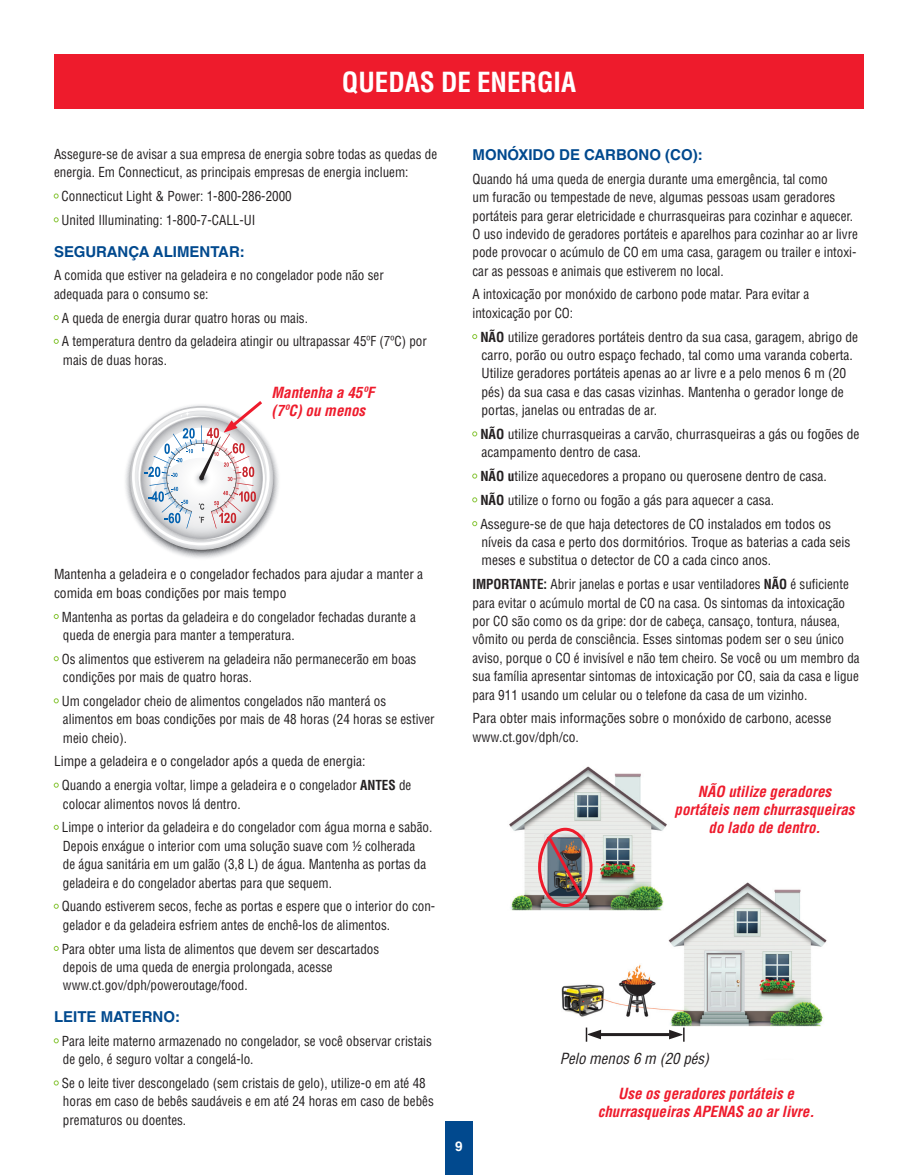
<style>
.page{position:relative;width:918px;height:1175px;background:#fff}
.page>*{position:absolute;margin:0;border:0;box-sizing:border-box;transform-origin:0 0}
.t1{font:700 condensed 27px "Helvetica LT Std";color:#fff}
.t2{font:italic 700 condensed 15px/18px "Helvetica LT Std";color:#ee1b2c;text-align:center}
.t3{font:700 15px "Helvetica LT Std";color:#01498e}
.t4{font:italic condensed 15px "Helvetica LT Std";color:#231f20}
.t5{font:condensed 13.5px/18.3px "Helvetica LT Std";color:#231f20}
.t6{font:700 13.5px "Helvetica LT Std";color:#fff}
.s1{font-weight:700}
</style>
<div class="page">
<div style="left:54px;top:55px;width:810px;height:54px;background:#ee1b2c"></div>
<svg style="left:54px;top:194px;width:5px;height:4px"></svg>
<svg style="left:54px;top:217px;width:5px;height:5px"></svg>
<svg style="left:54px;top:315px;width:5px;height:5px"></svg>
<svg style="left:54px;top:339px;width:5px;height:5px"></svg>
<svg style="left:54px;top:614px;width:5px;height:5px"></svg>
<svg style="left:54px;top:656px;width:5px;height:5px"></svg>
<svg style="left:54px;top:698px;width:5px;height:5px"></svg>
<svg style="left:54px;top:782px;width:5px;height:5px"></svg>
<svg style="left:54px;top:825px;width:5px;height:4px"></svg>
<svg style="left:54px;top:903px;width:5px;height:5px"></svg>
<svg style="left:54px;top:946px;width:5px;height:4px"></svg>
<svg style="left:54px;top:1038px;width:5px;height:5px"></svg>
<svg style="left:54px;top:1080px;width:5px;height:5px"></svg>
<svg style="left:123px;top:402px;width:157px;height:158px"></svg>
<svg style="left:130px;top:406px;width:143px;height:144px"></svg>
<svg style="left:135px;top:401px;width:130px;height:138px"></svg>
<img style="left:561px;top:882px;width:266px;height:160px">
<hr style="left:601px;top:1033px;width:68px;height:3px;background:#231f20">
<svg style="left:669px;top:1027px;width:16px;height:14px"></svg>
<svg style="left:586px;top:1027px;width:15px;height:14px"></svg>
<img style="left:509px;top:766px;width:166px;height:155px">
<div style="left:538px;top:827px;width:54px;height:80px;border:3px solid #ee1b2c;border-radius:50%"></div>
<img style="left:546px;top:834px;width:39px;height:66px">
<svg style="left:472px;top:334px;width:5px;height:5px"></svg>
<svg style="left:472px;top:431px;width:5px;height:5px"></svg>
<svg style="left:472px;top:473px;width:5px;height:5px"></svg>
<svg style="left:472px;top:497px;width:5px;height:5px"></svg>
<svg style="left:472px;top:521px;width:5px;height:5px"></svg>
<div style="left:445px;top:1121px;width:27px;height:53px;background:#01498e"></div>
<h1 class="t1" style="left:342px;top:65px;width:236px">QUEDAS DE ENERGIA</h1>
<p class="t5" style="left:54px;top:145px;width:385px">Assegure-se de avisar a sua empresa de energia sobre todas as quedas de energia. Em Connecticut, as principais empresas de energia incluem:</p>
<p class="t5" style="left:62px;top:184px;width:232px;line-height:23.9px">Connecticut Light &amp; Power: 1-800-286-2000<br>United Illuminating: 1-800-7-CALL-UI</p>
<p class="t3" style="left:54px;top:242px;width:192px">SEGURANÇA ALIMENTAR:</p>
<p class="t5" style="left:54px;top:266px;width:331px">A comida que estiver na geladeira e no congelador pode não ser adequada para o consumo se:</p>
<p class="t5" style="left:62px;top:306px;width:366px;line-height:23.9px">A queda de energia durar quatro horas ou mais.<br>A temperatura dentro da geladeira atingir ou ultrapassar 45ºF (7ºC) por</p>
<p class="t5" style="left:63px;top:351px;width:105px">mais de duas horas.</p>
<p class="t2" style="left:272px;top:383px;width:104px;text-align:left">Mantenha a 45ºF (7ºC) ou menos</p>
<p class="t5" style="left:54px;top:565px;width:371px">Mantenha a geladeira e o congelador fechados para ajudar a manter a comida em boas condições por mais tempo</p>
<p class="t5" style="left:62px;top:607px;width:356px">Mantenha as portas da geladeira e do congelador fechadas durante a queda de energia para manter a temperatura.</p>
<p class="t5" style="left:62px;top:649px;width:356px">Os alimentos que estiverem na geladeira não permanecerão em boas condições por mais de quatro horas.</p>
<p class="t5" style="left:62px;top:691px;width:374px">Um congelador cheio de alimentos congelados não manterá os alimentos em boas condições por mais de 48 horas (24 horas se estiver meio cheio).</p>
<p class="t5" style="left:62px;top:749px;width:351px;line-height:23.7px;text-indent:-8px">Limpe a geladeira e o congelador após a queda de energia:<br>Quando a energia voltar, limpe a geladeira e o congelador <span class="s1">ANTES</span> de</p>
<p class="t5" style="left:62px;top:791px;width:372px;line-height:23.9px">colocar alimentos novos lá dentro.<br>Limpe o interior da geladeira e do congelador com água morna e sabão.</p>
<p class="t5" style="left:63px;top:836px;width:365px">Depois enxágue o interior com uma solução suave com ½ colherada de água sanitária em um galão (3,8 L) de água. Mantenha as portas da geladeira e do congelador abertas para que sequem.</p>
<p class="t5" style="left:62px;top:897px;width:375px">Quando estiverem secos, feche as portas e espere que o interior do con&shy;gelador e da geladeira esfriem antes de enchê-los de alimentos.</p>
<p class="t5" style="left:62px;top:939px;width:319px">Para obter uma lista de alimentos que devem ser descartados depois de uma queda de energia prolongada, acesse www.ct.gov/dph/poweroutage/food.</p>
<p class="t3" style="left:54px;top:1007px;width:128px">LEITE MATERNO:</p>
<p class="t5" style="left:62px;top:1031px;width:372px">Para leite materno armazenado no congelador, se você observar cristais de gelo, é seguro voltar a congelá-lo.</p>
<p class="t5" style="left:62px;top:1073px;width:373px">Se o leite tiver descongelado (sem cristais de gelo), utilize-o em até 48 horas em caso de bebês saudáveis e em até 24 horas em caso de bebês prematuros ou doentes.</p>
<p class="t3" style="left:473px;top:146px;width:232px">MONÓXIDO DE CARBONO (CO):</p>
<p class="t5" style="left:472px;top:170px;width:387px">Quando há uma queda de energia durante uma emergência, tal como<br>um furacão ou tempestade de neve, algumas pessoas usam geradores portáteis para gerar eletricidade e churrasqueiras para cozinhar e aquecer.<br>O uso indevido de geradores portáteis e aparelhos para cozinhar ao ar livre pode provocar o acúmulo de CO em uma casa, garagem ou trailer e intoxi&shy;car as pessoas e animais que estiverem no local.</p>
<p class="t5" style="left:472px;top:285px;width:338px">A intoxicação por monóxido de carbono pode matar. Para evitar a intoxicação por CO:</p>
<p class="t5" style="left:480px;top:327px;width:379px"><span class="s1">NÃO</span> utilize geradores portáteis dentro da sua casa, garagem, abrigo de carro, porão ou outro espaço fechado, tal como uma varanda coberta.<br>Utilize geradores portáteis apenas ao ar livre e a pelo menos 6 m (20 pés) da sua casa e das casas vizinhas. Mantenha o gerador longe de portas, janelas ou entradas de ar.</p>
<p class="t5" style="left:480px;top:425px;width:381px"><span class="s1">NÃO</span> utilize churrasqueiras a carvão, churrasqueiras a gás ou fogões de acampamento dentro de casa.</p>
<p class="t5" style="left:480px;top:464px;width:352px;line-height:23.7px"><span class="s1">NÃO u</span>tilize aquecedores a propano ou querosene dentro de casa.<br><span class="s1">NÃO</span> utilize o forno ou fogão a gás para aquecer a casa.<br>Assegure-se de que haja detectores de CO instalados em todos os</p>
<p class="t5" style="left:482px;top:533px;width:370px">níveis da casa e perto dos dormitórios. Troque as baterias a cada seis meses e substitua o detector de CO a cada cinco anos.</p>
<p class="t5" style="left:472px;top:575px;width:389px"><span class="s1">IMPORTANTE:</span> Abrir janelas e portas e usar ventiladores <span class="s1">NÃO</span> é suficiente para evitar o acúmulo mortal de CO na casa. Os sintomas da intoxicação por CO são como os da gripe: dor de cabeça, cansaço, tontura, náusea, vômito ou perda de consciência. Esses sintomas podem ser o seu único aviso, porque o CO é invisível e não tem cheiro. Se você ou um membro da sua família apresentar sintomas de intoxicação por CO, saia da casa e ligue para 911 usando um celular ou o telefone da casa de um vizinho.</p>
<p class="t5" style="left:472px;top:709px;width:361px">Para obter mais informações sobre o monóxido de carbono, acesse www.ct.gov/dph/co.</p>
<p class="t2" style="left:675px;top:782px;width:181px">NÃO utilize geradores portáteis nem churrasqueiras do lado de dentro.</p>
<p class="t6" style="left:455px;top:1137px;width:9px">9</p>
<p class="t4" style="left:560px;top:1049px;width:151px">Pelo menos 6 m (20 pés)</p>
<p class="t2" style="left:598px;top:1084px;width:218px">Use os geradores portáteis e churrasqueiras APENAS ao ar livre.</p>
</div>
